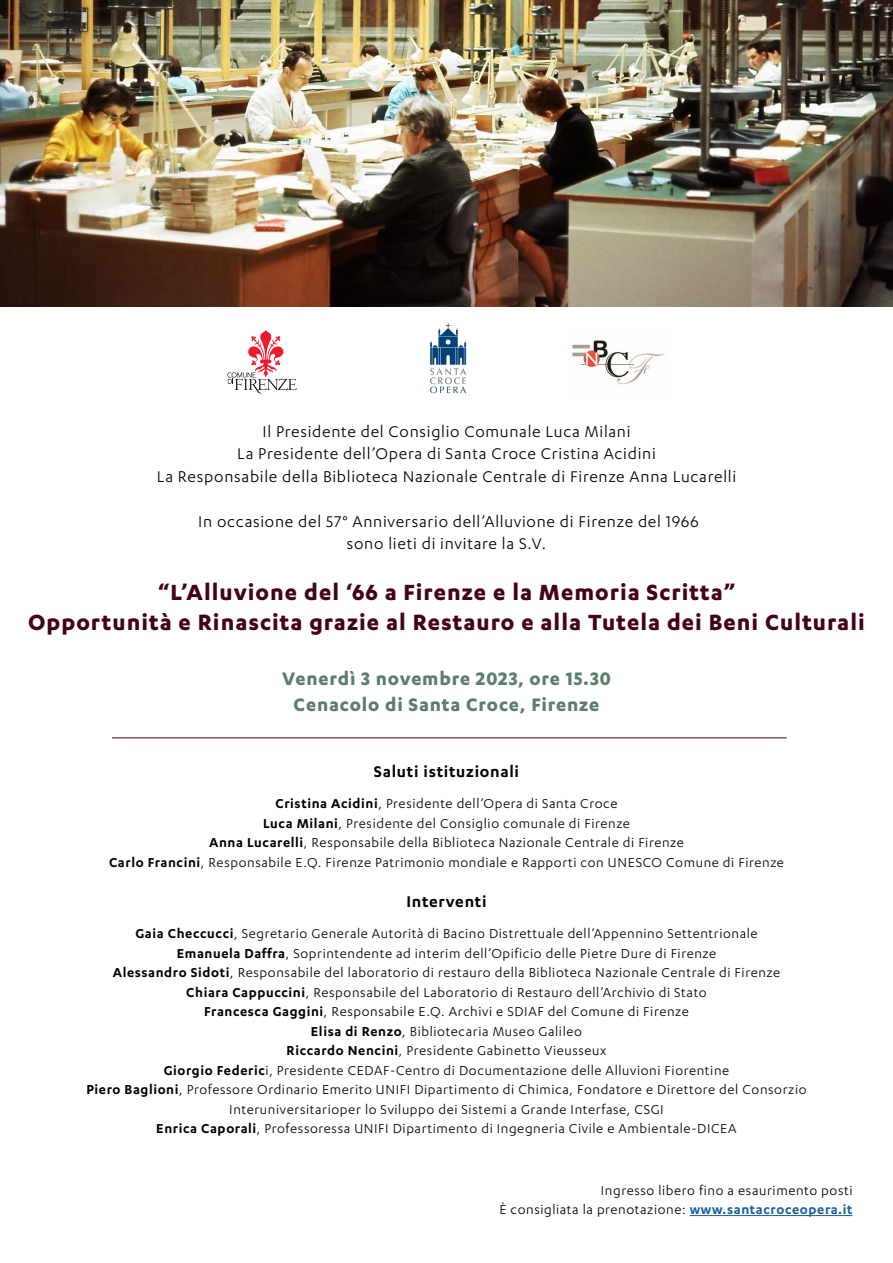
<style>
.page{position:relative;width:893px;height:1263px;background:#fff}
.page>*{position:absolute;margin:0;border:0;box-sizing:border-box;transform-origin:0 0}
.t1{font:700 25.5px "Karbon";letter-spacing:.04em;color:#450117}
.t2{font:700 21px "Karbon";letter-spacing:.04em;color:#5c7d6c}
.t3{font:18px "Karbon";letter-spacing:.04em;color:#000}
.t4{font:600 18px "Karbon";letter-spacing:.04em;color:#000}
.t5{font:15px "Karbon";letter-spacing:.04em;color:#000}
.s1{font-weight:600}
.s2{font-weight:600;color:#175d9e}
</style>
<div class="page">
<img style="left:0;top:0;width:893px;height:307px">
<img style="left:430px;top:323px;width:37px;height:71px">
<img style="left:572px;top:340px;width:92px;height:44px">
<svg style="left:227px;top:330px;width:70px;height:64px"></svg>
<hr style="left:690px;top:1215px;width:163px;height:1px;background:#175d9e">
<hr style="left:112px;top:738px;width:675px;height:1px;background:#450117">
<p class="t3" style="left:262px;top:422px;width:370px">Il Presidente del Consiglio Comunale Luca Milani</p>
<p class="t3" style="left:237px;top:444px;width:420px">La Presidente dell’Opera di Santa Croce Cristina Acidini</p>
<p class="t3" style="left:157px;top:467px;width:581px">La Responsabile della Biblioteca Nazionale Centrale di Firenze Anna Lucarelli</p>
<p class="t3" style="left:198px;top:512px;width:502px">In occasione del 57° Anniversario dell’Alluvione di Firenze del 1966</p>
<p class="t3" style="left:347px;top:533px;width:201px">sono lieti di invitare la S.V.</p>
<p class="t1" style="left:158px;top:578px;width:579px">“L’Alluvione del ‘66 a Firenze e la Memoria Scritta”</p>
<p class="t1" style="left:28px;top:608px;width:838px">Opportunità e Rinascita grazie al Restauro e alla Tutela dei Beni Culturali</p>
<p class="t2" style="left:282px;top:667px;width:330px">Venerdì 3 novembre 2023, ore 15.30</p>
<p class="t2" style="left:294px;top:692px;width:307px">Cenacolo di Santa Croce, Firenze</p>
<p class="t4" style="left:374px;top:761px;width:147px">Saluti istituzionali</p>
<p class="t5" style="left:275px;top:795px;width:343px"><span class="s1">Cristina Acidini</span>, Presidente dell’Opera di Santa Croce</p>
<p class="t5" style="left:263px;top:815px;width:368px"><span class="s1">Luca Milani</span>, Presidente del Consiglio comunale di Firenze</p>
<p class="t5" style="left:209px;top:834px;width:476px"><span class="s1">Anna Lucarelli</span>, Responsabile della Biblioteca Nazionale Centrale di Firenze</p>
<p class="t5" style="left:109px;top:854px;width:676px"><span class="s1">Carlo Francini</span>, Responsabile E.Q. Firenze Patrimonio mondiale e Rapporti con UNESCO Comune di Firenze</p>
<p class="t4" style="left:406px;top:891px;width:82px">Interventi</p>
<p class="t5" style="left:135px;top:925px;width:624px"><span class="s1">Gaia Checcucci</span>, Segretario Generale Autorità di Bacino Distrettuale dell’Appennino Settentrionale</p>
<p class="t5" style="left:177px;top:945px;width:541px"><span class="s1">Emanuela Daffra</span>, Soprintendente ad interim dell’Opificio delle Pietre Dure di Firenze</p>
<p class="t5" style="left:113px;top:964px;width:669px"><span class="s1">Alessandro Sidoti</span>, Responsabile del laboratorio di restauro della Biblioteca Nazionale Centrale di Firenze</p>
<p class="t5" style="left:186px;top:984px;width:522px"><span class="s1">Chiara Cappuccini</span>, Responsabile del Laboratorio di Restauro dell’Archivio di Stato</p>
<p class="t5" style="left:204px;top:1003px;width:486px"><span class="s1">Francesca Gaggini</span>, Responsabile E.Q. Archivi e SDIAF del Comune di Firenze</p>
<p class="t5" style="left:311px;top:1023px;width:273px"><span class="s1">Elisa di Renzo</span>, Bibliotecaria Museo Galileo</p>
<p class="t5" style="left:287px;top:1042px;width:321px"><span class="s1">Riccardo Nencini</span>, Presidente Gabinetto Vieusseux</p>
<p class="t5" style="left:164px;top:1062px;width:567px"><span class="s1">Giorgio Federic</span>i, Presidente CEDAF-Centro di Documentazione delle Alluvioni Fiorentine</p>
<p class="t5" style="left:86px;top:1081px;width:722px"><span class="s1">Piero Baglioni</span>, Professore Ordinario Emerito UNIFI Dipartimento di Chimica, Fondatore e Direttore del Consorzio</p>
<p class="t5" style="left:229px;top:1101px;width:436px">Interuniversitarioper lo Sviluppo dei Sistemi a Grande Interfase, CSGI</p>
<p class="t5" style="left:156px;top:1120px;width:582px"><span class="s1">Enrica Caporali</span>, Professoressa UNIFI Dipartimento di Ingegneria Civile e Ambientale-DICEA</p>
<p class="t5" style="left:601px;top:1182px;width:253px">Ingresso libero fino a esaurimento posti</p>
<p class="t5" style="left:499px;top:1201px;width:355px">È consigliata la prenotazione: <span class="s2">www.santacroceopera.it</span></p>
</div>
